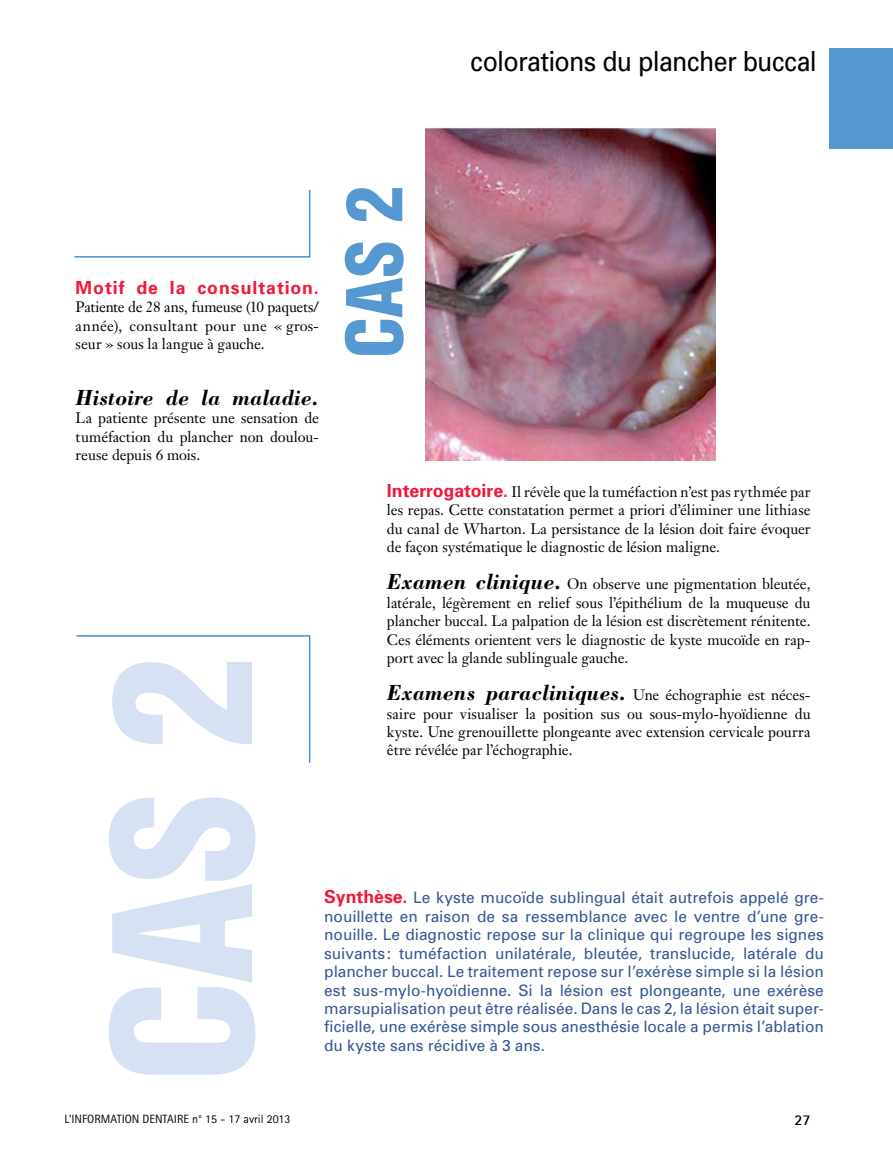
<style>
.page{position:relative;width:893px;height:1149px;background:#fff}
.page>*{position:absolute;margin:0;border:0;box-sizing:border-box;transform-origin:0 0}
.t1{font:900 condensed 186.45px "Helvetica";color:#d6e1f3}
.t2{font:900 condensed 75px "Helvetica";color:#5698d2}
.t3{font:27.75px "Univers";letter-spacing:-.025em;color:#000;scale:.9 1}
.t4{font:italic 700 22.5px "Bodoni";letter-spacing:.01em;color:#000}
.t5{font:700 18px "Univers";letter-spacing:.055em;color:#ed1a3b}
.t6{font:15.75px/18.5px "Univers";color:#375695;text-align:justify}
.t7{font:15px/18.5px "Janson Text";color:#000;text-align:justify}
.t8{font:700 15px "Rotis Sans Serif";color:#000}
.t9{font:12px "Rotis Sans Serif";color:#000}
.s1{font-family:"Univers";font-weight:700;font-size:18px;color:#ed1a3b}
.s2{font-family:"Bodoni";font-weight:700;font-style:italic;font-size:22.5px}
.s3{font-weight:700;font-size:18px;color:#ed1a3b}
</style>
<div class="page">
<div style="left:829px;top:49px;width:63px;height:100px;background:#5698d2"></div>
<svg style="left:76px;top:635px;width:235px;height:128px"></svg>
<svg style="left:74px;top:190px;width:237px;height:68px"></svg>
<img style="left:425px;top:128px;width:291px;height:332px">
<p class="t5" style="left:76px;top:276px;width:245px">Motif de la consultation.</p>
<p class="t7" style="left:76px;top:298px;width:245px">Patiente de 28 ans, fumeuse (10 paquets/ année), consultant pour une « gros&shy;seur » sous la langue à gauche.</p>
<h3 class="t4" style="left:76px;top:383px;width:245px">Histoire de la maladie.</h3>
<p class="t7" style="left:76px;top:408px;width:245px">La patiente présente une sensation de tuméfaction du plancher non doulou&shy;reuse depuis 6 mois.</p>
<h2 class="t2" style="left:327px;top:358px;width:173px;rotate:-90deg">CAS 2</h2>
<h3 class="t3" style="left:471px;top:45px;width:386px">colorations du plancher buccal</h3>
<h1 class="t1" style="left:66px;top:1081px;width:426px;rotate:-90deg">CAS 2</h1>
<p class="t7" style="left:387px;top:482px;width:425px"><span class="s1">Interrogatoire.</span> Il révèle que la tuméfaction n’est pas rythmée par les repas. Cette constatation permet a priori d’éliminer une lithiase du canal de Wharton. La persistance de la lésion doit faire évoquer de façon systématique le diagnostic de lésion maligne.</p>
<p class="t7" style="left:387px;top:574px;width:425px"><span class="s2">Examen clinique.</span> On observe une pigmentation bleutée, latérale, légèrement en relief sous l’épithélium de la muqueuse du plancher buccal. La palpation de la lésion est discrètement rénitente.<br>Ces éléments orientent vers le diagnostic de kyste mucoïde en rap&shy;port avec la glande sublinguale gauche.</p>
<p class="t7" style="left:387px;top:685px;width:425px"><span class="s2">Examens paracliniques.</span> Une échographie est néces&shy;saire pour visualiser la position sus ou sous-mylo-hyoïdienne du kyste. Une grenouillette plongeante avec extension cervicale pourra être révélée par l’échographie.</p>
<p class="t6" style="left:324px;top:888px;width:501px"><span class="s3">Synthèse.</span> Le kyste mucoïde sublingual était autrefois appelé gre&shy;nouillette en raison de sa ressemblance avec le ventre d’une gre&shy;nouille. Le diagnostic repose sur la clinique qui regroupe les signes suivants: tuméfaction unilatérale, bleutée, translucide, latérale du plancher buccal. Le traitement repose sur l’exérèse simple si la lésion est sus-mylo-hyoïdienne. Si la lésion est plongeante, une exérèse marsupialisation peut être réalisée. Dans le cas 2, la lésion était super&shy;ficielle, une exérèse simple sous anesthésie locale a permis l’ablation du kyste sans récidive à 3 ans.</p>
<p class="t9" style="left:65px;top:1111px;width:227px">L’INFORMATION DENTAIRE n° 15 - 17 avril 2013</p>
<p class="t8" style="left:794px;top:1110px;width:18px">27</p>
</div>
